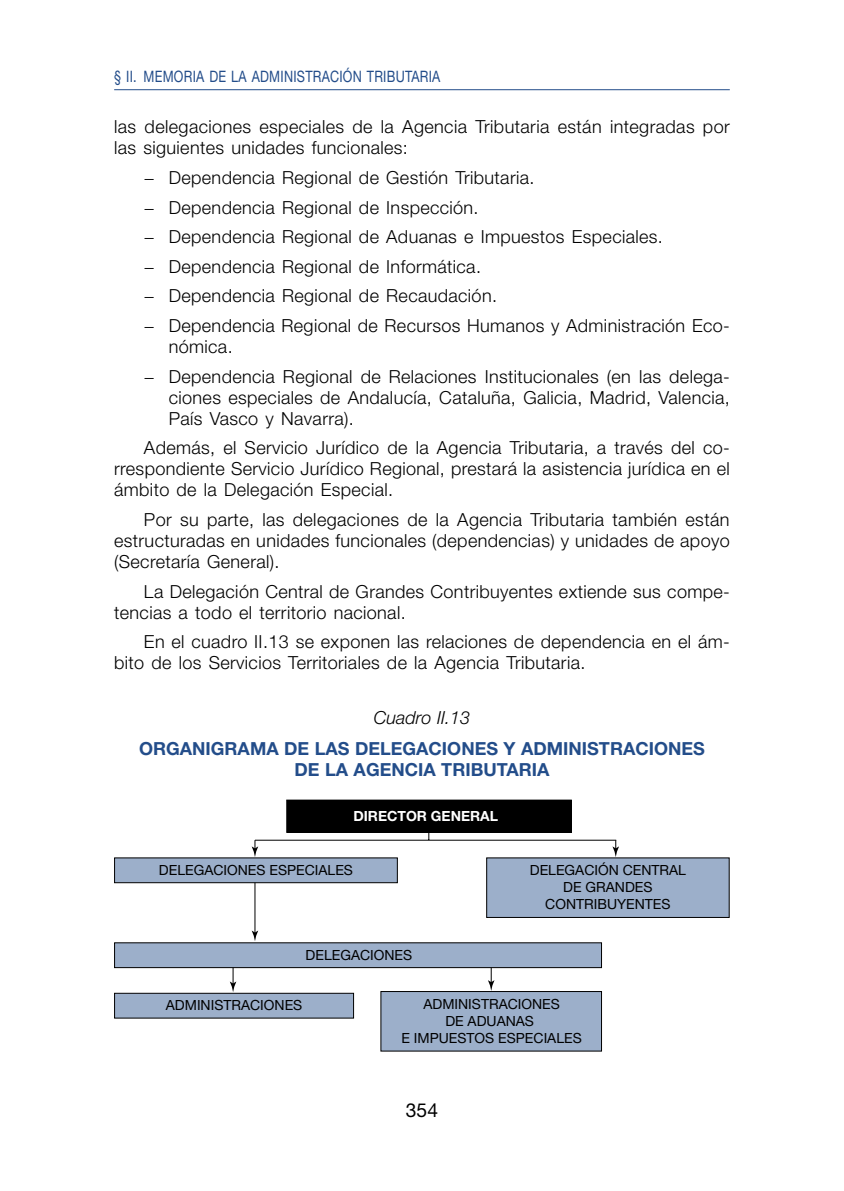
<style>
.page{position:relative;width:844px;height:1191px;background:#fff}
.page>*{position:absolute;margin:0;border:0;box-sizing:border-box;transform-origin:0 0}
.t1{font:19.25px "Helvetica Neue";color:#000}
._07-TEXTO{font:300 18.03px/21px "Helvetica Neue";letter-spacing:.02em;color:#000}
._09-TÍTULO_CUADRO{font:700 18.03px/21px "Helvetica Neue";color:#234d8a;text-align:center}
._08-NÚMERO_CUADRO{font:italic 300 18.03px "Helvetica Neue";color:#000}
.t2{font:15.75px "Helvetica Neue";letter-spacing:.02em;color:#234d8a;scale:.8 1}
.t3{font:14px/16.8px "Helvetica Neue";color:#000;text-align:center}
.t4{font:700 14px "Helvetica Neue";color:#fff}
</style>
<div class="page">
<hr style="left:114px;top:89px;width:615px;height:1px;background:#234d8a">
<svg style="left:252px;top:840px;width:6px;height:17px"></svg>
<svg style="left:612px;top:840px;width:6px;height:17px"></svg>
<hr style="left:254px;top:879px;width:1px;height:54px;background:#000">
<svg style="left:252px;top:930px;width:6px;height:11px"></svg>
<svg style="left:230px;top:968px;width:6px;height:24px"></svg>
<svg style="left:488px;top:968px;width:6px;height:23px"></svg>
<div style="left:287px;top:800px;width:284px;height:32px;background:#000"></div>
<div style="left:114px;top:857px;width:283px;height:26px;background:#9cafca;border:1px solid #000"></div>
<div style="left:114px;top:993px;width:240px;height:25px;background:#9cafca;border:1px solid #000"></div>
<div style="left:114px;top:942px;width:487px;height:26px;background:#9cafca;border:1px solid #000"></div>
<div style="left:486px;top:857px;width:243px;height:61px;background:#9cafca;border:1px solid #000"></div>
<div style="left:380px;top:991px;width:221px;height:60px;background:#9cafca;border:1px solid #000"></div>
<hr style="left:255px;top:839px;width:361px;height:1px;background:#000">
<p class="t2" style="left:114px;top:67px;width:409px">§ II. MEMORIA DE LA ADMINISTRACIÓN TRIBUTARIA</p>
<p class="_07-TEXTO" style="left:114px;top:116px;width:617px">las delegaciones especiales de la Agencia Tributaria están integradas por las siguientes unidades funcionales:</p>
<p class="_07-TEXTO" style="left:144px;top:167px;width:392px">− Dependencia Regional de Gestión Tributaria.</p>
<p class="_07-TEXTO" style="left:144px;top:196px;width:336px">− Dependencia Regional de Inspección.</p>
<p class="_07-TEXTO" style="left:144px;top:226px;width:520px">− Dependencia Regional de Aduanas e Impuestos Especiales.</p>
<p class="_07-TEXTO" style="left:144px;top:255px;width:338px">− Dependencia Regional de Informática.</p>
<p class="_07-TEXTO" style="left:144px;top:285px;width:354px">− Dependencia Regional de Recaudación.</p>
<p class="_07-TEXTO" style="left:169px;top:315px;width:562px;text-indent:-25px">− Dependencia Regional de Recursos Humanos y Administración Eco&shy;nómica.</p>
<p class="_07-TEXTO" style="left:169px;top:365px;width:562px;text-align:justify;text-indent:-25px">− Dependencia Regional de Relaciones Institucionales (en las delega&shy;ciones especiales de Andalucía, Cataluña, Galicia, Madrid, Valencia, País Vasco y Navarra).</p>
<p class="_07-TEXTO" style="left:114px;top:437px;width:617px;text-align:justify;text-indent:30px">Además, el Servicio Jurídico de la Agencia Tributaria, a través del co&shy;rrespondiente Servicio Jurídico Regional, prestará la asistencia jurídica en el ámbito de la Delegación Especial.</p>
<p class="_07-TEXTO" style="left:114px;top:508px;width:617px;text-align:justify;text-indent:30px">Por su parte, las delegaciones de la Agencia Tributaria también están estructuradas en unidades funcionales (dependencias) y unidades de apoyo (Secretaría General).</p>
<p class="_07-TEXTO" style="left:114px;top:580px;width:617px;text-indent:30px">La Delegación Central de Grandes Contribuyentes extiende sus compe&shy;tencias a todo el territorio nacional.</p>
<p class="_07-TEXTO" style="left:114px;top:631px;width:617px;text-indent:30px">En el cuadro II.13 se exponen las relaciones de dependencia en el ám&shy;bito de los Servicios Territoriales de la Agencia Tributaria.</p>
<p class="_08-NÚMERO_CUADRO" style="left:373px;top:706px;width:98px">Cuadro II.13</p>
<p class="_09-TÍTULO_CUADRO" style="left:139px;top:738px;width:567px">ORGANIGRAMA DE LAS DELEGACIONES Y ADMINISTRACIONES<br>DE LA AGENCIA TRIBUTARIA</p>
<p class="t4" style="left:353px;top:807px;width:146px">DIRECTOR GENERAL</p>
<p class="t3" style="left:159px;top:861px;width:195px">DELEGACIONES ESPECIALES</p>
<p class="t3" style="left:305px;top:946px;width:108px">DELEGACIONES</p>
<p class="t3" style="left:529px;top:861px;width:158px">DELEGACIÓN CENTRAL<br>DE GRANDES<br>CONTRIBUYENTES</p>
<p class="t3" style="left:166px;top:996px;width:138px">ADMINISTRACIONES</p>
<p class="t3" style="left:401px;top:995px;width:182px">ADMINISTRACIONES<br>DE ADUANAS<br>E IMPUESTOS ESPECIALES</p>
<p class="t1" style="left:406px;top:1098px;width:34px">354</p>
</div>
